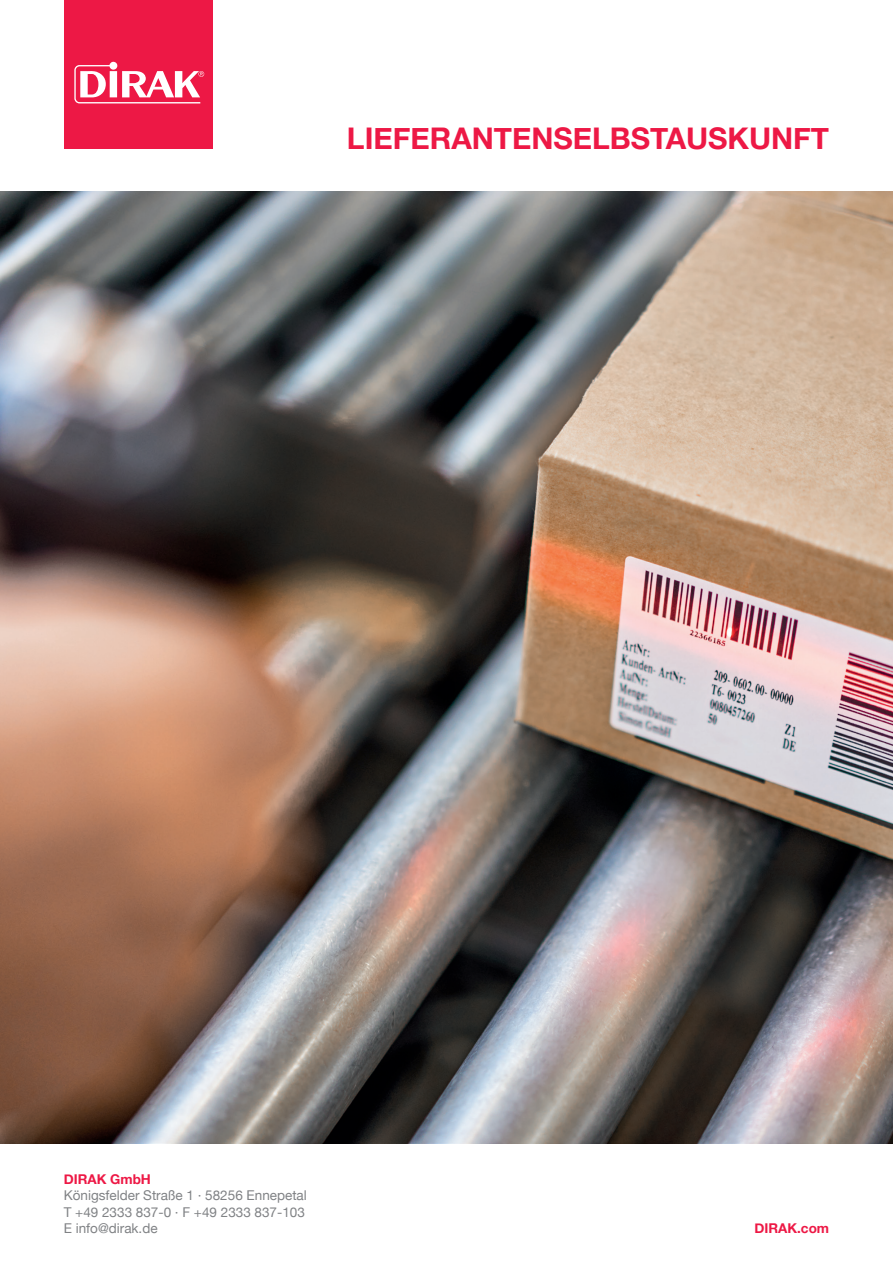
<style>
.page{position:relative;width:893px;height:1263px;background:#fff}
.page>*{position:absolute;margin:0;border:0;box-sizing:border-box;transform-origin:0 0}
.t1{font:700 29.85px "Helvetica Neue";color:#ed1845}
.t2{font:13.5px/16.5px "Helvetica Neue";color:#808285}
.t3{font:700 13.5px "Helvetica Neue";color:#ed1845}
</style>
<div class="page">
<div style="left:64px;top:0;width:149px;height:149px;background:#ed1845"></div>
<svg style="left:74px;top:61px;width:130px;height:42px"></svg>
<img style="left:0;top:191px;width:893px;height:953px">
<h1 class="t1" style="left:347px;top:115px;width:484px">LIEFERANTENSELBSTAUSKUNFT</h1>
<p class="t3" style="left:64px;top:1168px;width:89px">DIRAK GmbH</p>
<p class="t2" style="left:64px;top:1188px;width:245px">Königsfelder Straße 1 · 58256 Ennepetal<br>T +49 2333 837-0 · F +49 2333 837-103<br>E info@dirak.de</p>
<p class="t3" style="left:754px;top:1218px;width:76px">DIRAK.com</p>
</div>
